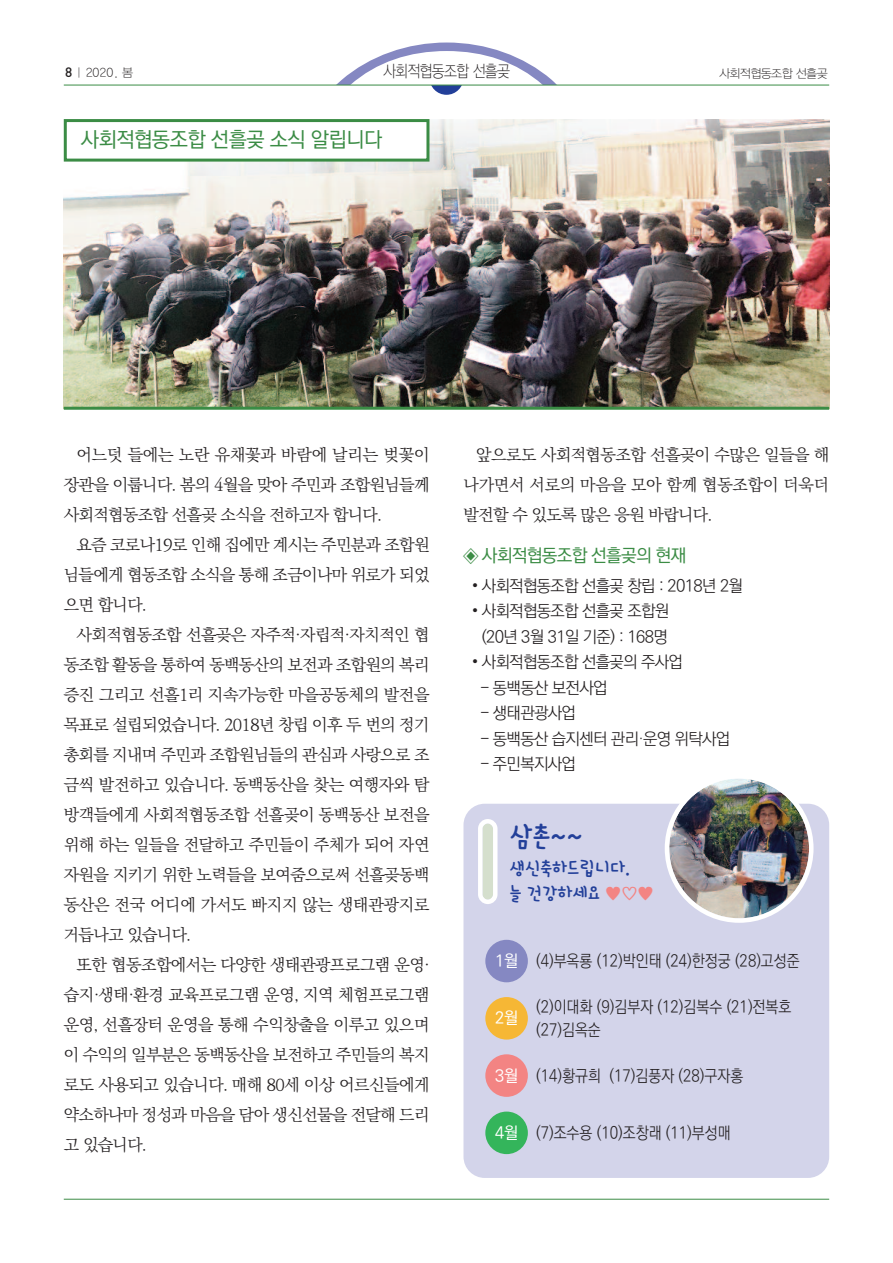
<style>
.page{position:relative;width:893px;height:1263px;background:#fff}
.page>*{position:absolute;margin:0;border:0;box-sizing:border-box;transform-origin:0 0}
.t1{font:27px "ic OTF Danbalmeori R";color:#223f99}
.t2{font:21px "Ko Pub World Dotum PM";letter-spacing:-.025em;color:#3b8c45}
.t3{font:18px/25.5px "ic OTF Danbalmeori R";color:#223f99}
.t4{font:18px "Ko Pub World Dotum PM";letter-spacing:-.04em;color:#3b8c45}
.t5{font:16.5px/30px "Ko Pub World Batang PL";letter-spacing:-.04em;color:#231f20;text-align:justify}
.t6{font:16.5px/25.5px "Ko Pub World Dotum PL";letter-spacing:-.04em;color:#231f20;text-align:center}
.t7{font:16.5px/22.5px "Ko Pub World Dotum PL";color:#231f20;scale:.9 1}
.t8{font:16.5px "YDVYGO115";letter-spacing:-.05em;color:#231f20;scale:.85 1}
.t9{font:16.5px "Ko Pub World Dotum PM";color:#fff}
.t10{font:12px "YDVYGO115";letter-spacing:-.05em;color:#231f20}
.s1{font-family:"DIN Pro";font-weight:500;font-size:13.5px}
.s2{font-family:"Ko Pub World Dotum PL";font-size:16.5px}
.s3{font-family:"ic OT Sunflower L";color:#f38483}
.s4{font-family:"Ko Pub World Dotum PM";color:#fff}
</style>
<div class="page">
<div style="left:429px;top:61px;width:34px;height:34px;background:#223f99;border-radius:50%"></div>
<svg style="left:336px;top:43px;width:221px;height:42px"></svg>
<hr style="left:64px;top:1199px;width:765px;height:1px;background:#3b8c45">
<hr style="left:64px;top:85px;width:765px;height:1px;background:#3b8c45">
<img style="left:64px;top:119px;width:765px;height:288px">
<hr style="left:64px;top:407px;width:765px;height:3px;background:#3b8c45">
<div style="left:67px;top:122px;width:359px;height:37px;background:#fff"></div>
<div style="left:64px;top:119px;width:365px;height:43px;border:3px solid #3b8c45"></div>
<div style="left:463px;top:804px;width:366px;height:374px;background:#d3d4ea;border-radius:21px"></div>
<svg style="left:478px;top:819px;width:19px;height:85px;background:#e8ede6"></svg>
<img style="left:665px;top:778px;width:148px;height:145px">
<div style="left:485px;top:940px;width:43px;height:42px;background:#8588c2;border-radius:50%"></div>
<div style="left:485px;top:997px;width:43px;height:42px;background:#f6b735;border-radius:50%"></div>
<div style="left:485px;top:1054px;width:43px;height:43px;background:#f38483;border-radius:50%"></div>
<div style="left:485px;top:1111px;width:43px;height:43px;background:#34b55b;border-radius:50%"></div>
<p class="t10" style="left:65px;top:66px;width:69px"><span class="s1">8</span> | 2020. 봄</p>
<p class="t8" style="left:383px;top:62px;width:151px">사회적협동조합 선흘곶</p>
<p class="t10" style="left:719px;top:66px;width:110px">사회적협동조합 선흘곶</p>
<p class="t2" style="left:81px;top:125px;width:303px">사회적협동조합 선흘곶 소식 알립니다</p>
<p class="t5" style="left:64px;top:440px;width:367px;text-indent:13px">어느덧 들에는 노란 유채꽃과 바람에 날리는 벚꽃이 장관을 이룹니다. 봄의 4월을 맞아 주민과 조합원님들께 사회적협동조합 선흘곶 소식을 전하고자 합니다.</p>
<p class="t5" style="left:64px;top:530px;width:367px;text-indent:13px">요즘 코로나19로 인해 집에만 계시는 주민분과 조합원 님들에게 협동조합 소식을 통해 조금이나마 위로가 되었 으면 합니다.</p>
<p class="t5" style="left:64px;top:620px;width:367px;text-indent:13px">사회적협동조합 선흘곶은 자주적·자립적·자치적인 협 동조합 활동을 통하여 동백동산의 보전과 조합원의 복리 증진 그리고 선흘1리 지속가능한 마을공동체의 발전을 목표로 설립되었습니다. 2018년 창립 이후 두 번의 정기 총회를 지내며 주민과 조합원님들의 관심과 사랑으로 조 금씩 발전하고 있습니다. 동백동산을 찾는 여행자와 탐 방객들에게 사회적협동조합 선흘곶이 동백동산 보전을 위해 하는 일들을 전달하고 주민들이 주체가 되어 자연 자원을 지키기 위한 노력들을 보여줌으로써 선흘곶동백 동산은 전국 어디에 가서도 빠지지 않는 생태관광지로 거듭나고 있습니다.</p>
<p class="t5" style="left:64px;top:950px;width:367px;text-indent:13px">또한 협동조합에서는 다양한 생태관광프로그램 운영· 습지·생태·환경 교육프로그램 운영, 지역 체험프로그램 운영, 선흘장터 운영을 통해 수익창출을 이루고 있으며 이 수익의 일부분은 동백동산을 보전하고 주민들의 복지 로도 사용되고 있습니다. 매해 80세 이상 어르신들에게 약소하나마 정성과 마음을 담아 생신선물을 전달해 드리 고 있습니다.</p>
<p class="t5" style="left:463px;top:440px;width:367px;text-indent:13px">앞으로도 사회적협동조합 선흘곶이 수많은 일들을 해 나가면서 서로의 마음을 모아 함께 협동조합이 더욱더 발전할 수 있도록 많은 응원 바랍니다.</p>
<p class="t4" style="left:463px;top:543px;width:224px"><span class="s2">◈</span> 사회적협동조합 선흘곶의 현재</p>
<p class="t6" style="left:472px;top:573px;width:273px">• 사회적협동조합 선흘곶 창립 : 2018년 2월</p>
<p class="t6" style="left:472px;top:599px;width:199px">• 사회적협동조합 선흘곶 조합원 (20년 3월 31일 기준) : 168명</p>
<p class="t6" style="left:472px;top:650px;width:213px">• 사회적협동조합 선흘곶의 주사업</p>
<p class="t6" style="left:480px;top:675px;width:129px">- 동백동산 보전사업</p>
<p class="t6" style="left:480px;top:701px;width:97px">- 생태관광사업</p>
<p class="t6" style="left:480px;top:726px;width:252px">- 동백동산 습지센터 관리·운영 위탁사업</p>
<p class="t6" style="left:480px;top:752px;width:97px">- 주민복지사업</p>
<h1 class="t1" style="left:510px;top:821px;width:75px">삼촌~~</h1>
<p class="t3" style="left:510px;top:854px;width:145px">생신축하드립니다.<br>늘 건강하세요 <span class="s3">♥♡♥</span></p>
<p class="t7" style="left:495px;top:950px;width:340px"><span class="s4">1월</span> (4)부옥룡 (12)박인태 (24)한정궁 (28)고성준</p>
<p class="t9" style="left:495px;top:1006px;width:25px">2월</p>
<p class="t7" style="left:536px;top:996px;width:285px">(2)이대화 (9)김부자 (12)김복수 (21)전복호 (27)김옥순</p>
<p class="t7" style="left:495px;top:1064px;width:277px"><span class="s4">3월</span> (14)황규희 (17)김풍자 (28)구자홍</p>
<p class="t7" style="left:495px;top:1122px;width:263px"><span class="s4">4월</span> (7)조수용 (10)조창래 (11)부성매</p>
</div>
